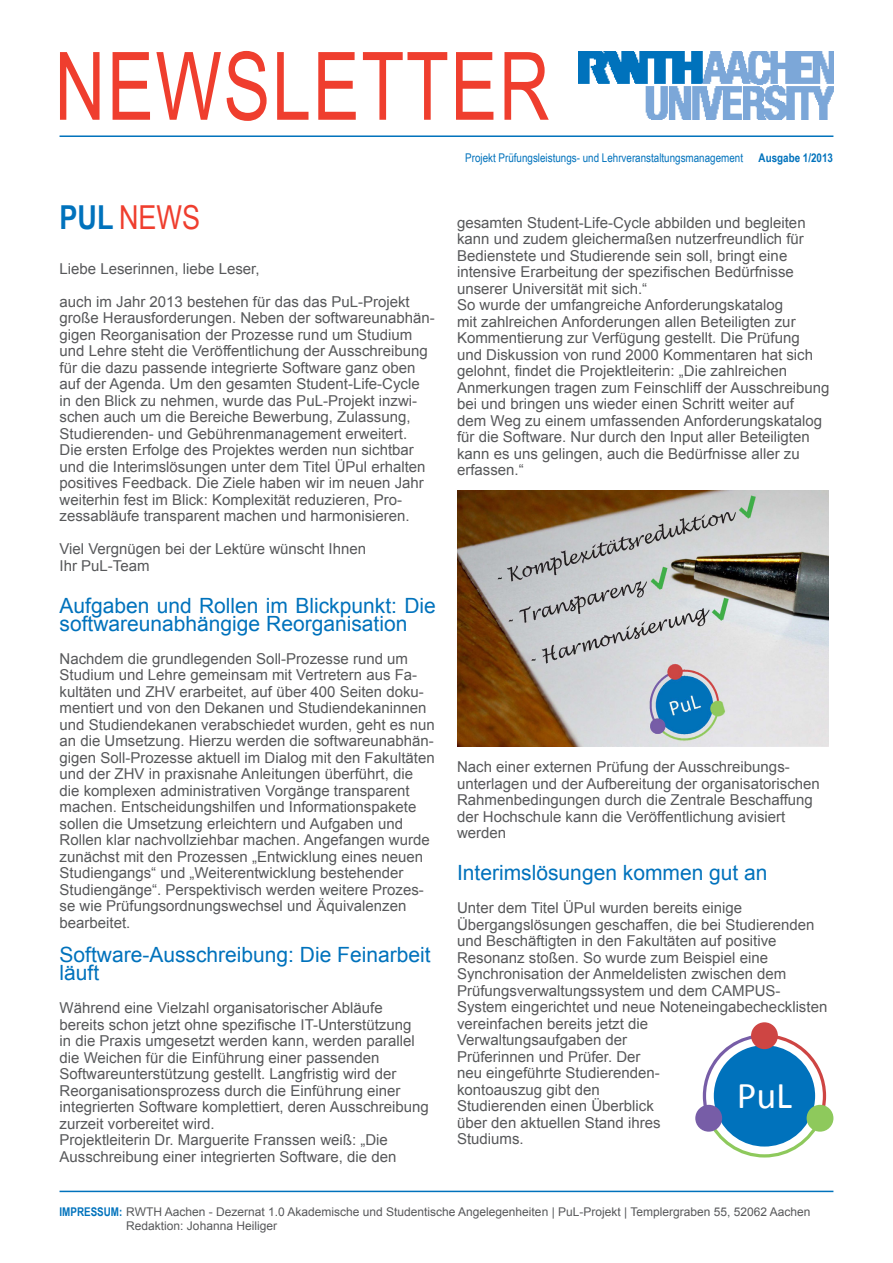
<style>
.page{position:relative;width:893px;height:1263px;background:#fff}
.page>*{position:absolute;margin:0;border:0;box-sizing:border-box;transform-origin:0 0}
.NEWSLETTER{font:94.5px "Arial";letter-spacing:.025em;color:#ef3e2e;scale:.74 1}
.t1{font:37.95px "Calibri";color:#fff}
.Headline{font:33px "Arial Narrow";color:#ef3e2e}
.ZwischenüberschriftB{font:21px/18px "Arial";color:#0072bc}
.Fließtext{font:21px/18px "Arial";color:#0072bc}
.ZwischenüberschriftB-2{font:15px/16.5px "Arial";color:#57585a}
.Fließtext-2{font:15px/16.5px "Arial";color:#57585a}
.ImpressumSchwarz{font:12px "Arial";color:#57585a}
.Informationszeile{font:12px "Arial Narrow";color:#0072bc}
.Informationszeile__A{font:700 12px "Arial Narrow";color:#0072bc}
.s1{font-weight:700;color:#0072bc}
.s2{font-family:"Arial Narrow";font-weight:700;color:#0072bc}
</style>
<div class="page">
<img style="left:578px;top:51px;width:255px;height:69px">
<hr style="left:60px;top:135px;width:773px;height:2px;background:#0072bc">
<hr style="left:60px;top:1191px;width:773px;height:1px;background:#0072bc">
<svg style="left:703px;top:1035px;width:123px;height:122px"></svg>
<div style="left:751px;top:1022px;width:27px;height:27px;background:#ce4543;border-radius:50%"></div>
<div style="left:807px;top:1105px;width:26px;height:27px;background:#8ec95c;border-radius:50%"></div>
<div style="left:695px;top:1105px;width:27px;height:27px;background:#775da7;border-radius:50%"></div>
<img style="left:457px;top:490px;width:372px;height:256px">
<p class="NEWSLETTER" style="left:55px;top:25px;width:670px">NEWSLETTER</p>
<p class="Informationszeile" style="left:465px;top:149px;width:279px">Projekt Prüfungsleistungs- und Lehrveranstaltungsmanagement</p>
<p class="Informationszeile__A" style="left:759px;top:149px;width:76px">Ausgabe 1/2013</p>
<p class="Headline" style="left:60px;top:193px;width:142px"><span class="s1">PUL</span> NEWS</p>
<p class="Fließtext-2" style="left:60px;top:260px;width:202px">Liebe Leserinnen, liebe Leser,</p>
<p class="Fließtext-2" style="left:60px;top:293px;width:377px">auch im Jahr 2013 bestehen für das das PuL-Projekt große Herausforderungen. Neben der softwareunabhän&shy;gigen Reorganisation der Prozesse rund um Studium und Lehre steht die Veröffentlichung der Ausschreibung für die dazu passende integrierte Software ganz oben auf der Agenda. Um den gesamten Student-Life-Cycle in den Blick zu nehmen, wurde das PuL-Projekt inzwi&shy;schen auch um die Bereiche Bewerbung, Zulassung, Studierenden- und Gebührenmanagement erweitert.</p>
<p class="Fließtext-2" style="left:60px;top:442px;width:368px">Die ersten Erfolge des Projektes werden nun sichtbar und die Interimslösungen unter dem Titel ÜPul erhalten positives Feedback. Die Ziele haben wir im neuen Jahr weiterhin fest im Blick: Komplexität reduzieren, Pro&shy;zessabläufe transparent machen und harmonisieren.</p>
<p class="Fließtext-2" style="left:60px;top:541px;width:308px">Viel Vergnügen bei der Lektüre wünscht Ihnen</p>
<p class="Fließtext-2" style="left:60px;top:557px;width:92px">Ihr PuL-Team</p>
<p class="Fließtext" style="left:60px;top:596px;width:378px">Aufgaben und Rollen im Blickpunkt: Die softwareunabhängige Reorganisation</p>
<p class="Fließtext-2" style="left:60px;top:650px;width:377px">Nachdem die grundlegenden Soll-Prozesse rund um Studium und Lehre gemeinsam mit Vertretern aus Fa&shy;kultäten und ZHV erarbeitet, auf über 400 Seiten doku&shy;mentiert und von den Dekanen und Studiendekaninnen und Studiendekanen verabschiedet wurden, geht es nun an die Umsetzung. Hierzu werden die softwareunabhän&shy;gigen Soll-Prozesse aktuell im Dialog mit den Fakultäten und der ZHV in praxisnahe Anleitungen überführt, die die komplexen administrativen Vorgänge transparent machen. Entscheidungshilfen und Informationspakete sollen die Umsetzung erleichtern und Aufgaben und Rollen klar nachvollziehbar machen. Angefangen wurde zunächst mit den Prozessen „Entwicklung eines neuen Studiengangs“ und „Weiterentwicklung bestehender Studiengänge“. Perspektivisch werden weitere Prozes&shy;se wie Prüfungsordnungswechsel und Äquivalenzen bearbeitet.</p>
<p class="ZwischenüberschriftB" style="left:60px;top:946px;width:373px">Software-Ausschreibung: Die Feinarbeit läuft</p>
<p class="ZwischenüberschriftB-2" style="left:60px;top:1000px;width:371px">Während eine Vielzahl organisatorischer Abläufe bereits schon jetzt ohne spezifische IT-Unterstützung<br>in die Praxis umgesetzt werden kann, werden parallel die Weichen für die Einführung einer passenden Softwareunterstützung gestellt. Langfristig wird der Reorganisationsprozess durch die Einführung einer integrierten Software komplettiert, deren Ausschreibung zurzeit vorbereitet wird.</p>
<p class="ZwischenüberschriftB-2" style="left:60px;top:1132px;width:338px">Projektleiterin Dr. Marguerite Franssen weiß: „Die<br>Ausschreibung einer integrierten Software, die den</p>
<p class="ZwischenüberschriftB-2" style="left:457px;top:214px;width:350px">gesamten Student-Life-Cycle abbilden und begleiten kann und zudem gleichermaßen nutzerfreundlich für Bedienstete und Studierende sein soll, bringt eine intensive Erarbeitung der spezifischen Bedürfnisse unserer Universität mit sich.“</p>
<p class="ZwischenüberschriftB-2" style="left:457px;top:297px;width:374px">So wurde der umfangreiche Anforderungskatalog<br>mit zahlreichen Anforderungen allen Beteiligten zur Kommentierung zur Verfügung gestellt. Die Prüfung<br>und Diskussion von rund 2000 Kommentaren hat sich gelohnt, findet die Projektleiterin: „Die zahlreichen Anmerkungen tragen zum Feinschliff der Ausschreibung bei und bringen uns wieder einen Schritt weiter auf<br>dem Weg zu einem umfassenden Anforderungskatalog für die Software. Nur durch den Input aller Beteiligten kann es uns gelingen, auch die Bedürfnisse aller zu erfassen.“</p>
<p class="ZwischenüberschriftB-2" style="left:457px;top:759px;width:364px">Nach einer externen Prüfung der Ausschreibungs&shy;unterlagen und der Aufbereitung der organisatorischen Rahmenbedingungen durch die Zentrale Beschaffung der Hochschule kann die Veröffentlichung avisiert werden</p>
<p class="ZwischenüberschriftB" style="left:457px;top:864px;width:312px">Interimslösungen kommen gut an</p>
<p class="ZwischenüberschriftB-2" style="left:457px;top:900px;width:372px">Unter dem Titel ÜPul wurden bereits einige Übergangslösungen geschaffen, die bei Studierenden und Beschäftigten in den Fakultäten auf positive Resonanz stoßen. So wurde zum Beispiel eine Synchronisation der Anmeldelisten zwischen dem Prüfungsverwaltungssystem und dem CAMPUS-System eingerichtet und neue Noteneingabechecklisten vereinfachen bereits jetzt die<br>Verwaltungsaufgaben der<br>Prüferinnen und Prüfer. Der<br>neu eingeführte Studierenden-<br>kontoauszug gibt den<br>Studierenden einen Überblick<br>über den aktuellen Stand ihres<br>Studiums.</p>
<p class="t1" style="left:737px;top:1072px;width:57px">PuL</p>
<p class="ImpressumSchwarz" style="left:60px;top:1204px;width:752px"><span class="s2">IMPRESSUM:</span> RWTH Aachen - Dezernat 1.0 Akademische und Studentische Angelegenheiten | PuL-Projekt | Templergraben 55, 52062 Aachen</p>
<p class="ImpressumSchwarz" style="left:126px;top:1218px;width:152px">Redaktion: Johanna Heiliger</p>
</div>
